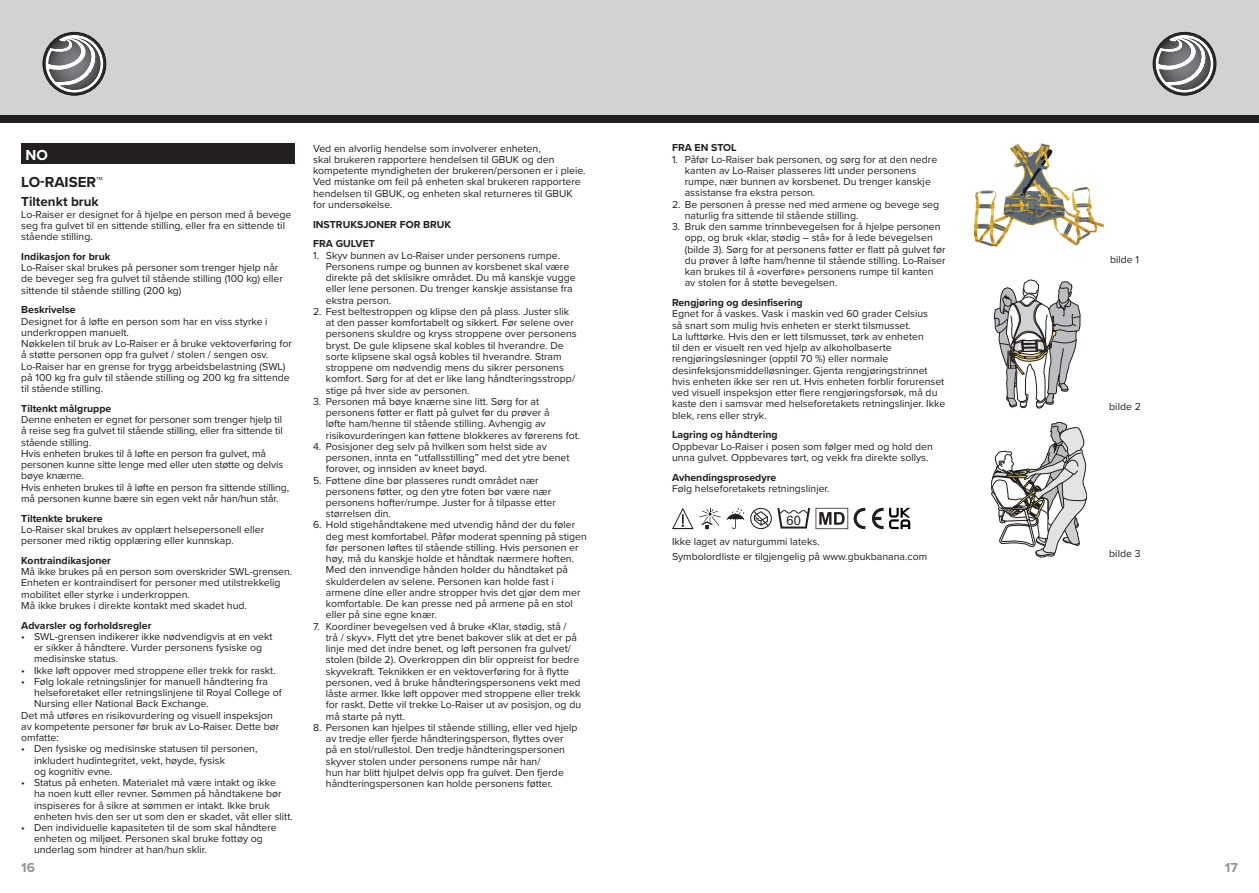
<style>
.page{position:relative;width:1259px;height:893px;background:#fff}
.page>*{position:absolute;margin:0;border:0;box-sizing:border-box;transform-origin:0 0}
.t1{font:700 15px "Proxima Nova";color:#231f20}
.t2{font:700 15px "Proxima Nova";color:#fff}
.t3{font:700 13.5px "Proxima Nova";color:#231f20}
.t4{font:700 13.5px "Proxima Nova";color:#939598}
.t5{font:12.9px "Arial";color:#231f20}
.t6{font:10.5px/11.2px "Proxima Nova";color:#231f20}
.t7{font:700 10.5px/19.8px "Proxima Nova";color:#231f20}
</style>
<div class="page">
<div style="left:0;top:0;width:1259px;height:115px;background:#d1d2d4"></div>
<div style="left:0;top:115px;width:1259px;height:7px;background:#231f20"></div>
<img style="left:43px;top:32px;width:63px;height:63px">
<img style="left:60px;top:38px;width:40px;height:52px">
<img style="left:49px;top:38px;width:46px;height:44px">
<img style="left:48px;top:39px;width:35px;height:26px">
<img style="left:1152px;top:32px;width:64px;height:63px">
<img style="left:1170px;top:38px;width:40px;height:52px">
<img style="left:1159px;top:38px;width:45px;height:44px">
<img style="left:1158px;top:39px;width:34px;height:26px">
<div style="left:21px;top:144px;width:274px;height:20px;background:#231f20"></div>
<svg style="left:672px;top:508px;width:21px;height:21px"></svg>
<svg style="left:699px;top:508px;width:45px;height:21px"></svg>
<svg style="left:750px;top:508px;width:115px;height:21px"></svg>
<svg style="left:872px;top:508px;width:11px;height:21px"></svg>
<svg style="left:889px;top:508px;width:21px;height:21px"></svg>
<img style="left:973px;top:144px;width:131px;height:103px">
<svg style="left:993px;top:280px;width:88px;height:129px"></svg>
<svg style="left:991px;top:422px;width:96px;height:135px"></svg>
<h1 class="t2" style="left:26px;top:143px;width:24px">NO</h1>
<h1 class="t1" style="left:21px;top:171px;width:83px">LO-RAISER™</h1>
<p class="t3" style="left:21px;top:192px;width:79px">Tiltenkt bruk</p>
<p class="t6" style="left:21px;top:208px;width:272px">Lo-Raiser er designet for å hjelpe en person med å bevege seg fra gulvet til en sittende stilling, eller fra en sittende til stående stilling.</p>
<p class="t7" style="left:21px;top:246px;width:91px">Indikasjon for bruk</p>
<p class="t6" style="left:21px;top:262px;width:263px">Lo-Raiser skal brukes på personer som trenger hjelp når de beveger seg fra gulvet til stående stilling (100 kg) eller sittende til stående stilling (200 kg)</p>
<p class="t7" style="left:21px;top:300px;width:56px">Beskrivelse</p>
<p class="t6" style="left:21px;top:315px;width:272px">Designet for å løfte en person som har en viss styrke i underkroppen manuelt.<br>Nøkkelen til bruk av Lo-Raiser er å bruke vektoverføring for å støtte personen opp fra gulvet / stolen / sengen osv.<br>Lo-Raiser har en grense for trygg arbeidsbelastning (SWL) på 100 kg fra gulv til stående stilling og 200 kg fra sittende til stående stilling.</p>
<p class="t7" style="left:21px;top:398px;width:92px">Tiltenkt målgruppe</p>
<p class="t6" style="left:21px;top:413px;width:269px">Denne enheten er egnet for personer som trenger hjelp til å reise seg fra gulvet til stående stilling, eller fra sittende til stående stilling.<br>Hvis enheten brukes til å løfte en person fra gulvet, må personen kunne sitte lenge med eller uten støtte og delvis bøye knærne.<br>Hvis enheten brukes til å løfte en person fra sittende stilling, må personen kunne bære sin egen vekt når han/hun står.</p>
<p class="t7" style="left:21px;top:508px;width:83px">Tiltenkte brukere</p>
<p class="t6" style="left:21px;top:523px;width:244px">Lo-Raiser skal brukes av opplært helsepersonell eller personer med riktig opplæring eller kunnskap.</p>
<p class="t7" style="left:21px;top:550px;width:91px">Kontraindikasjoner</p>
<p class="t6" style="left:21px;top:565px;width:272px">Må ikke brukes på en person som overskrider SWL-grensen.<br>Enheten er kontraindisert for personer med utilstrekkelig mobilitet eller styrke i underkroppen.<br>Må ikke brukes i direkte kontakt med skadet hud.</p>
<p class="t7" style="left:21px;top:615px;width:132px">Advarsler og forholdsregler</p>
<p class="t6" style="left:34px;top:630px;width:240px;text-indent:-13px">• SWL-grensen indikerer ikke nødvendigvis at en vekt er sikker å håndtere. Vurder personens fysiske og medisinske status.</p>
<p class="t6" style="left:21px;top:664px;width:256px">• Ikke løft oppover med stroppene eller trekk for raskt.</p>
<p class="t6" style="left:21px;top:675px;width:248px">• Følg lokale retningslinjer for manuell håndtering fra</p>
<p class="t6" style="left:34px;top:686px;width:249px">helseforetaket eller retningslinjene til Royal College of</p>
<p class="t6" style="left:34px;top:698px;width:176px">Nursing eller National Back Exchange.</p>
<p class="t6" style="left:21px;top:709px;width:253px">Det må utføres en risikovurdering og visuell inspeksjon</p>
<p class="t6" style="left:21px;top:720px;width:259px">av kompetente personer før bruk av Lo-Raiser. Dette bør</p>
<p class="t6" style="left:21px;top:731px;width:39px">omfatte:</p>
<p class="t6" style="left:34px;top:743px;width:225px;text-indent:-13px">• Den fysiske og medisinske statusen til personen, inkludert hudintegritet, vekt, høyde, fysisk<br>og kognitiv evne.</p>
<p class="t6" style="left:34px;top:776px;width:260px;text-indent:-13px">• Status på enheten. Materialet må være intakt og ikke<br>ha noen kutt eller revner. Sømmen på håndtakene bør inspiseres for å sikre at sømmen er intakt. Ikke bruk enheten hvis den ser ut som den er skadet, våt eller slitt.</p>
<p class="t6" style="left:34px;top:821px;width:244px;text-indent:-13px">• Den individuelle kapasiteten til de som skal håndtere enheten og miljøet. Personen skal bruke fottøy og underlag som hindrer at han/hun sklir.</p>
<p class="t6" style="left:313px;top:142px;width:274px">Ved en alvorlig hendelse som involverer enheten,<br>skal brukeren rapportere hendelsen til GBUK og den kompetente myndigheten der brukeren/personen er i pleie.<br>Ved mistanke om feil på enheten skal brukeren rapportere hendelsen til GBUK, og enheten skal returneres til GBUK for undersøkelse.</p>
<p class="t7" style="left:313px;top:214px;width:140px">INSTRUKSJONER FOR BRUK<br>FRA GULVET</p>
<p class="t6" style="left:326px;top:249px;width:251px;text-indent:-13px">1. Skyv bunnen av Lo-Raiser under personens rumpe.<br>Personens rumpe og bunnen av korsbenet skal være direkte på det sklisikre området. Du må kanskje vugge eller lene personen. Du trenger kanskje assistanse fra ekstra person.</p>
<p class="t6" style="left:326px;top:305px;width:252px;text-indent:-13px">2. Fest beltestroppen og klipse den på plass. Juster slik at den passer komfortabelt og sikkert. Før selene over personens skuldre og kryss stroppene over personens bryst. De gule klipsene skal kobles til hverandre. De sorte klipsene skal også kobles til hverandre. Stram stroppene om nødvendig mens du sikrer personens komfort. Sørg for at det er like lang håndteringsstropp/ stige på hver side av personen.</p>
<p class="t6" style="left:326px;top:395px;width:256px;text-indent:-13px">3. Personen må bøye knærne sine litt. Sørg for at personens føtter er flatt på gulvet før du prøver å<br>løfte ham/henne til stående stilling. Avhengig av risikovurderingen kan føttene blokkeres av førerens fot.</p>
<p class="t6" style="left:326px;top:440px;width:245px;text-indent:-13px">4. Posisjoner deg selv på hvilken som helst side av personen, innta en “utfallsstilling” med det ytre benet forover, og innsiden av kneet bøyd.</p>
<p class="t6" style="left:326px;top:474px;width:231px;text-indent:-13px">5. Føttene dine bør plasseres rundt området nær personens føtter, og den ytre foten bør være nær personens hofter/rumpe. Juster for å tilpasse etter størrelsen din.</p>
<p class="t6" style="left:326px;top:519px;width:263px;text-indent:-13px">6. Hold stigehåndtakene med utvendig hånd der du føler deg mest komfortabel. Påfør moderat spenning på stigen før personen løftes til stående stilling. Hvis personen er høy, må du kanskje holde et håndtak nærmere hoften.<br>Med den innvendige hånden holder du håndtaket på skulderdelen av selene. Personen kan holde fast i armene dine eller andre stropper hvis det gjør dem mer komfortable. De kan presse ned på armene på en stol eller på sine egne knær.</p>
<p class="t6" style="left:326px;top:620px;width:257px;text-indent:-13px">7. Koordiner bevegelsen ved å bruke «Klar, stødig, stå / trå / skyv». Flytt det ytre benet bakover slik at det er på linje med det indre benet, og løft personen fra gulvet/ stolen (bilde 2). Overkroppen din blir oppreist for bedre skyvekraft. Teknikken er en vektoverføring for å flytte personen, ved å bruke håndteringspersonens vekt med låste armer. Ikke løft oppover med stroppene eller trekk for raskt. Dette vil trekke Lo-Raiser ut av posisjon, og du må starte på nytt.</p>
<p class="t6" style="left:326px;top:721px;width:253px;text-indent:-13px">8. Personen kan hjelpes til stående stilling, eller ved hjelp av tredje eller fjerde håndteringsperson, flyttes over på en stol/rullestol. Den tredje håndteringspersonen skyver stolen under personens rumpe når han/<br>hun har blitt hjulpet delvis opp fra gulvet. Den fjerde håndteringspersonen kan holde personens føtter.</p>
<p class="t7" style="left:672px;top:138px;width:66px">FRA EN STOL</p>
<p class="t6" style="left:685px;top:153px;width:254px;text-indent:-13px">1. Påfør Lo-Raiser bak personen, og sørg for at den nedre kanten av Lo-Raiser plasseres litt under personens rumpe, nær bunnen av korsbenet. Du trenger kanskje assistanse fra ekstra person.</p>
<p class="t6" style="left:685px;top:198px;width:256px;text-indent:-13px">2. Be personen å presse ned med armene og bevege seg naturlig fra sittende til stående stilling.</p>
<p class="t6" style="left:685px;top:220px;width:262px;text-indent:-13px">3. Bruk den samme trinnbevegelsen for å hjelpe personen opp, og bruk «klar, stødig – stå» for å lede bevegelsen (bilde 3). Sørg for at personens føtter er flatt på gulvet før du prøver å løfte ham/henne til stående stilling. Lo-Raiser kan brukes til å «overføre» personens rumpe til kanten av stolen for å støtte bevegelsen.</p>
<p class="t7" style="left:672px;top:292px;width:132px">Rengjøring og desinfisering</p>
<p class="t6" style="left:672px;top:308px;width:275px">Egnet for å vaskes. Vask i maskin ved 60 grader Celsius<br>så snart som mulig hvis enheten er sterkt tilsmusset.<br>La lufttørke. Hvis den er lett tilsmusset, tørk av enheten<br>til den er visuelt ren ved hjelp av alkoholbaserte rengjøringsløsninger (opptil 70 %) eller normale desinfeksjonsmiddelløsninger. Gjenta rengjøringstrinnet hvis enheten ikke ser ren ut. Hvis enheten forblir forurenset ved visuell inspeksjon etter flere rengjøringsforsøk, må du kaste den i samsvar med helseforetakets retningslinjer. Ikke blek, rens eller stryk.</p>
<p class="t7" style="left:672px;top:425px;width:107px">Lagring og håndtering</p>
<p class="t6" style="left:672px;top:440px;width:262px">Oppbevar Lo-Raiser i posen som følger med og hold den unna gulvet. Oppbevares tørt, og vekk fra direkte sollys.</p>
<p class="t7" style="left:672px;top:467px;width:106px">Avhendingsprosedyre</p>
<p class="t6" style="left:672px;top:482px;width:159px">Følg helseforetakets retningslinjer.</p>
<p class="t5" style="left:786px;top:512px;width:16px">60</p>
<p class="t6" style="left:672px;top:533px;width:257px;line-height:15.5px">Ikke laget av naturgummi lateks.<br>Symbolordliste er tilgjengelig på www.gbukbanana.com</p>
<p class="t6" style="left:1110px;top:254px;width:30px">bilde 1</p>
<p class="t6" style="left:1109px;top:401px;width:33px">bilde 2</p>
<p class="t6" style="left:1109px;top:548px;width:33px">bilde 3</p>
<p class="t4" style="left:21px;top:857px;width:15px">16</p>
<p class="t4" style="left:1224px;top:857px;width:14px">17</p>
</div>
